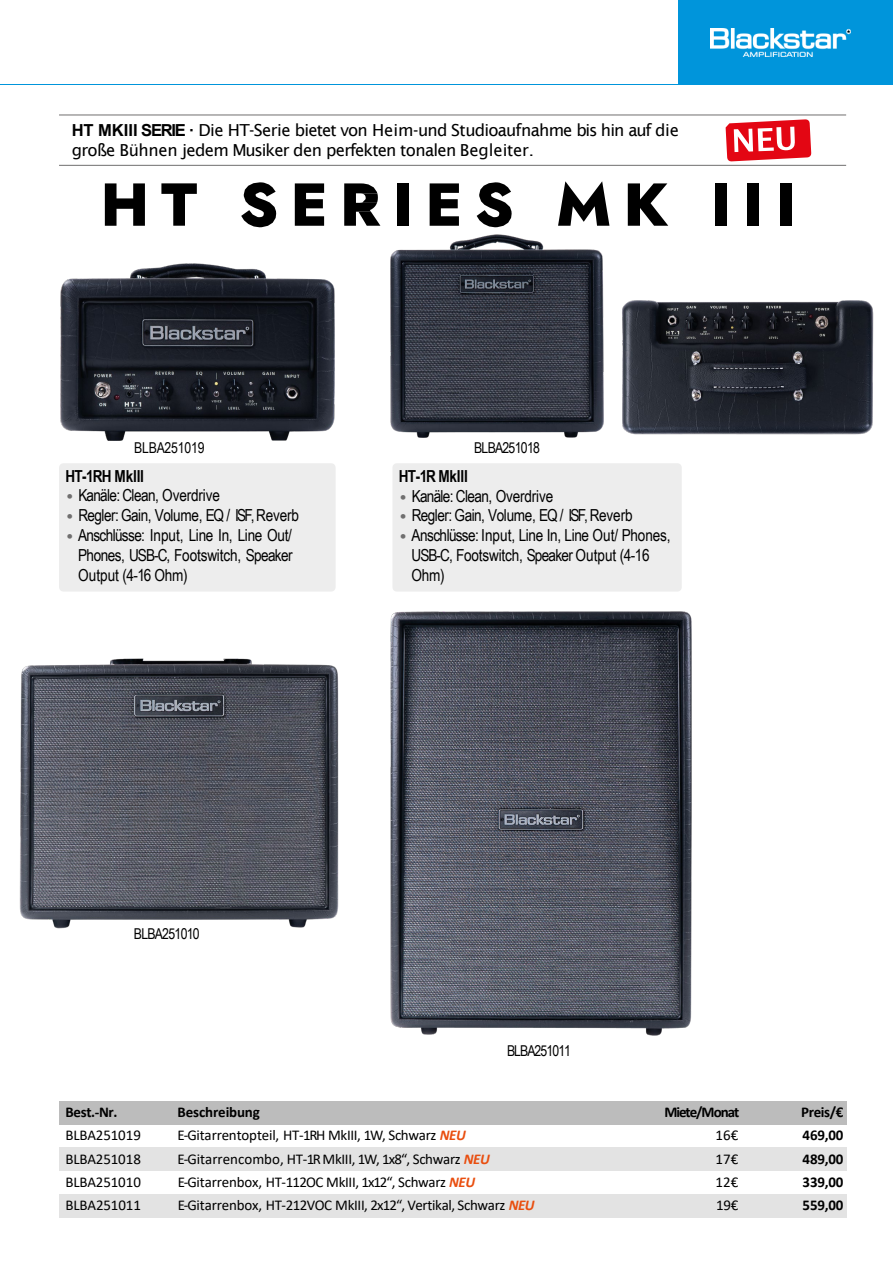
<style>
.page{position:relative;width:893px;height:1264px;background:#fff}
.page>*{position:absolute;margin:0;border:0;box-sizing:border-box;transform-origin:0 0}
.t1{font:16.5px/19.8px "Arial Narrow";letter-spacing:-.02em;color:#000}
.t2{font:16.5px/20px "Lucida Sans";letter-spacing:-.04em;color:#000}
.t3{font:700 16.5px "Arial Narrow";letter-spacing:-.01em;color:#000}
.t4{font:15px "Calibri";letter-spacing:-.015em;color:#000}
.t5{font:700 15px "Calibri";letter-spacing:-.015em;color:#000}
.t6{font:15px "Arial Narrow";letter-spacing:-.045em;color:#000}
.t7{font:700 15px "Calibri";letter-spacing:-.07em;color:#000}
.t8{font:15px "Arial Narrow";letter-spacing:-.01em;color:#000}
.s1{font-family:"Arial";font-weight:700}
.s2{font-family:"Trebuchet MS";color:#706f6f}
.s3{font-weight:700;font-style:italic;color:#e94e0f}
</style>
<div class="page">
<div style="left:678px;top:0;width:214px;height:84px;background:#0095db"></div>
<hr style="left:0;top:84px;width:892px;height:1px;background:#0095db">
<img style="left:710px;top:29px;width:140px;height:27px">
<hr style="left:59px;top:115px;width:787px;height:1px;background:#706f6f">
<hr style="left:59px;top:165px;width:787px;height:1px;background:#706f6f">
<div style="left:59px;top:463px;width:276px;height:128px;background:#ededed"></div>
<div style="left:393px;top:463px;width:288px;height:128px;background:#ededed"></div>
<svg style="left:105px;top:183px;width:40px;height:43px"></svg>
<svg style="left:161px;top:183px;width:36px;height:43px"></svg>
<svg style="left:241px;top:182px;width:35px;height:45px"></svg>
<svg style="left:295px;top:183px;width:29px;height:43px"></svg>
<svg style="left:344px;top:183px;width:36px;height:43px"></svg>
<div style="left:397px;top:183px;width:12px;height:43px;background:#000"></div>
<svg style="left:429px;top:183px;width:30px;height:43px"></svg>
<svg style="left:476px;top:182px;width:35px;height:45px"></svg>
<svg style="left:558px;top:181px;width:51px;height:45px"></svg>
<svg style="left:627px;top:183px;width:41px;height:43px"></svg>
<div style="left:714px;top:183px;width:12px;height:43px;background:#000"></div>
<div style="left:747px;top:183px;width:12px;height:43px;background:#000"></div>
<div style="left:780px;top:183px;width:12px;height:43px;background:#000"></div>
<svg style="left:725px;top:119px;width:86px;height:42px"></svg>
<div style="left:60px;top:1100px;width:94px;height:23px;background:#bcbcbc"></div>
<div style="left:154px;top:1100px;width:422px;height:23px;background:#bcbcbc"></div>
<div style="left:576px;top:1100px;width:162px;height:23px;background:#bcbcbc"></div>
<div style="left:738px;top:1100px;width:108px;height:23px;background:#bcbcbc"></div>
<div style="left:60px;top:1147px;width:94px;height:23px;background:#e3e3e3"></div>
<div style="left:154px;top:1147px;width:422px;height:23px;background:#e3e3e3"></div>
<div style="left:576px;top:1147px;width:162px;height:23px;background:#e3e3e3"></div>
<div style="left:738px;top:1147px;width:108px;height:23px;background:#e3e3e3"></div>
<div style="left:60px;top:1193px;width:94px;height:23px;background:#e3e3e3"></div>
<div style="left:154px;top:1193px;width:422px;height:23px;background:#e3e3e3"></div>
<div style="left:576px;top:1193px;width:162px;height:23px;background:#e3e3e3"></div>
<div style="left:738px;top:1193px;width:108px;height:23px;background:#e3e3e3"></div>
<img style="left:60px;top:263px;width:275px;height:178px">
<img style="left:390px;top:234px;width:214px;height:204px">
<img style="left:622px;top:300px;width:251px;height:134px">
<img style="left:19px;top:658px;width:320px;height:270px">
<img style="left:390px;top:611px;width:302px;height:425px">
<p class="t2" style="left:72px;top:120px;width:608px"><span class="s1">HT MKIII SERIE ·</span> Die HT-Serie bietet von Heim-und Studioaufnahme bis hin auf die große Bühnen jedem Musiker den perfekten tonalen Begleiter.</p>
<p class="t8" style="left:134px;top:436px;width:72px">BLBA251019</p>
<p class="t3" style="left:65px;top:463px;width:80px">HT-1RH MkIII</p>
<p class="t1" style="left:65px;top:485px;width:156px"><span class="s2">•</span> Kanäle: Clean, Overdrive</p>
<p class="t1" style="left:65px;top:504px;width:235px"><span class="s2">•</span> Regler: Gain, Volume, EQ / ISF,Reverb</p>
<p class="t1" style="left:78px;top:524px;width:216px;text-align:justify;text-indent:-13px"><span class="s2">•</span> Anschlüsse: Input, Line In, Line Out/ Phones, USB-C, Footswitch, Speaker Output (4-16 Ohm)</p>
<p class="t6" style="left:474px;top:436px;width:67px">BLBA251018</p>
<p class="t3" style="left:399px;top:463px;width:71px">HT-1R MkIII</p>
<p class="t1" style="left:399px;top:485px;width:156px"><span class="s2">•</span> Kanäle: Clean, Overdrive</p>
<p class="t1" style="left:399px;top:505px;width:235px"><span class="s2">•</span> Regler: Gain, Volume, EQ / ISF,Reverb</p>
<p class="t1" style="left:411px;top:524px;width:260px;text-indent:-13px"><span class="s2">•</span> Anschlüsse: Input, Line In, Line Out/ Phones,<br>USB-C, Footswitch, Speaker Output (4-16<br>Ohm)</p>
<p class="t6" style="left:134px;top:922px;width:67px">BLBA251010</p>
<p class="t6" style="left:507px;top:1039px;width:66px">BLBA251011</p>
<p class="t5" style="left:65px;top:1101px;width:54px">Best.-Nr.</p>
<p class="t5" style="left:178px;top:1101px;width:84px">Beschreibung</p>
<p class="t7" style="left:664px;top:1101px;width:76px">Miete/Monat</p>
<p class="t5" style="left:801px;top:1101px;width:44px">Preis/€</p>
<p class="t4" style="left:65px;top:1124px;width:77px">BLBA251019</p>
<p class="t4" style="left:178px;top:1124px;width:290px">E-Gitarrentopteil, HT-1RH MkIII, 1W, Schwarz <span class="s3">NEU</span></p>
<p class="t4" style="left:715px;top:1124px;width:24px">16€</p>
<p class="t5" style="left:802px;top:1124px;width:42px">469,00</p>
<p class="t4" style="left:65px;top:1147px;width:77px">BLBA251018</p>
<p class="t4" style="left:178px;top:1147px;width:313px">E-Gitarrencombo, HT-1RMkIII, 1W, 1x8“, Schwarz <span class="s3">NEU</span></p>
<p class="t4" style="left:715px;top:1147px;width:24px">17€</p>
<p class="t5" style="left:802px;top:1147px;width:42px">489,00</p>
<p class="t4" style="left:66px;top:1171px;width:77px">BLBA251010</p>
<p class="t4" style="left:178px;top:1171px;width:299px">E-Gitarrenbox, HT-112OC MkIII, 1x12“, Schwarz <span class="s3">NEU</span></p>
<p class="t4" style="left:715px;top:1171px;width:24px">12€</p>
<p class="t5" style="left:802px;top:1171px;width:42px">339,00</p>
<p class="t4" style="left:66px;top:1194px;width:77px">BLBA251011</p>
<p class="t4" style="left:178px;top:1194px;width:358px">E-Gitarrenbox, HT-212VOC MkIII, 2x12“, Vertikal, Schwarz <span class="s3">NEU</span></p>
<p class="t4" style="left:716px;top:1194px;width:24px">19€</p>
<p class="t5" style="left:802px;top:1194px;width:42px">559,00</p>
</div>
